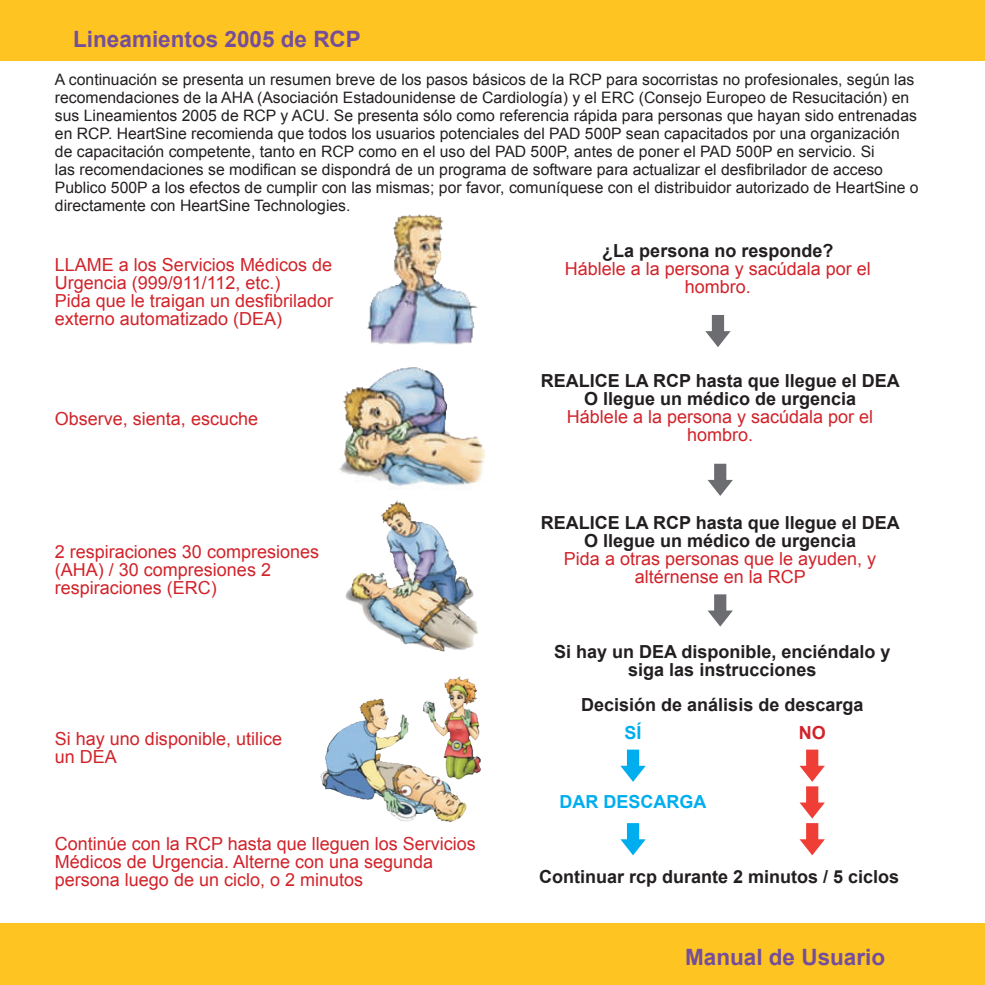
<style>
.page{position:relative;width:985px;height:985px;background:#fff}
.page>*{position:absolute;margin:0;border:0;box-sizing:border-box;transform-origin:0 0}
.t1{font:700 22.5px "Arial";color:#754e9b}
.t2{font:18px/18px "Arial";color:#d1232a}
.t3{font:700 18px/18px "Arial";color:#231f20;text-align:center}
.t4{font:700 18px "Arial";color:#00aeef}
.t5{font:700 18px "Arial";color:#d1232a}
.t6{font:15.75px/18px "Arial";color:#231f20}
</style>
<div class="page">
<div style="left:0;top:923px;width:20px;height:62px;background:#fec422"></div>
<div style="left:20px;top:923px;width:965px;height:62px;background:#fec422"></div>
<div style="left:0;top:0;width:985px;height:60px;background:#fec422"></div>
<img style="left:367px;top:214px;width:111px;height:131px">
<img style="left:339px;top:367px;width:145px;height:122px">
<img style="left:345px;top:501px;width:133px;height:151px">
<img style="left:320px;top:676px;width:161px;height:146px">
<svg style="left:800px;top:750px;width:25px;height:105px"></svg>
<svg style="left:620px;top:823px;width:26px;height:32px"></svg>
<svg style="left:620px;top:750px;width:26px;height:32px"></svg>
<svg style="left:708px;top:464px;width:25px;height:32px"></svg>
<svg style="left:705px;top:315px;width:26px;height:32px"></svg>
<svg style="left:708px;top:594px;width:25px;height:33px"></svg>
<h1 class="t1" style="left:73px;top:24px;width:289px">Lineamientos 2005 de RCP</h1>
<p class="t6" style="left:55px;top:70px;width:865px">A continuación se presenta un resumen breve de los pasos básicos de la RCP para socorristas no profesionales, según las recomendaciones de la AHA (Asociación Estadounidense de Cardiología) y el ERC (Consejo Europeo de Resucitación) en sus Lineamientos 2005 de RCP y ACU. Se presenta sólo como referencia rápida para personas que hayan sido entrenadas en RCP. HeartSine recomienda que todos los usuarios potenciales del PAD 500P sean capacitados por una organización de capacitación competente, tanto en RCP como en el uso del PAD 500P, antes de poner el PAD 500P en servicio. Si<br>las recomendaciones se modifican se dispondrá de un programa de software para actualizar el desfibrilador de acceso Publico 500P a los efectos de cumplir con las mismas; por favor, comuníquese con el distribuidor autorizado de HeartSine o directamente con HeartSine Technologies.</p>
<p class="t2" style="left:55px;top:256px;width:280px">LLAME a los Servicios Médicos de<br>Urgencia (999/911/112, etc.)<br>Pida que le traigan un desfibrilador externo automatizado (DEA)</p>
<p class="t2" style="left:55px;top:410px;width:205px">Observe, sienta, escuche</p>
<p class="t2" style="left:55px;top:543px;width:266px">2 respiraciones 30 compresiones (AHA) / 30 compresiones 2 respiraciones (ERC)</p>
<p class="t2" style="left:55px;top:730px;width:229px">Si hay uno disponible, utilice un DEA</p>
<p class="t2" style="left:55px;top:835px;width:422px">Continúe con la RCP hasta que lleguen los Servicios<br>Médicos de Urgencia. Alterne con una segunda persona luego de un ciclo, o 2 minutos</p>
<p class="t3" style="left:602px;top:243px;width:233px">¿La persona no responde?</p>
<p class="t2" style="left:565px;top:260px;width:308px;text-align:center">Háblele a la persona y sacúdala por el hombro.</p>
<p class="t3" style="left:541px;top:372px;width:361px">REALICE LA RCP hasta que llegue el DEA<br>O llegue un médico de urgencia</p>
<p class="t2" style="left:567px;top:407px;width:308px;text-align:center">Háblele a la persona y sacúdala por el hombro.</p>
<p class="t3" style="left:541px;top:515px;width:361px">REALICE LA RCP hasta que llegue el DEA<br>O llegue un médico de urgencia</p>
<p class="t2" style="left:564px;top:550px;width:314px;text-align:center">Pida a otras personas que le ayuden, y altérnense en la RCP</p>
<p class="t3" style="left:554px;top:643px;width:338px">Si hay un DEA disponible, enciéndalo y siga las instrucciones</p>
<p class="t3" style="left:581px;top:696px;width:284px">Decisión de análisis de descarga</p>
<p class="t4" style="left:625px;top:721px;width:19px">SÍ</p>
<p class="t5" style="left:799px;top:721px;width:28px">NO</p>
<p class="t4" style="left:559px;top:790px;width:148px">DAR DESCARGA</p>
<p class="t3" style="left:539px;top:868px;width:362px">Continuar rcp durante 2 minutos / 5 ciclos</p>
<h1 class="t1" style="left:685px;top:942px;width:202px">Manual de Usuario</h1>
</div>
